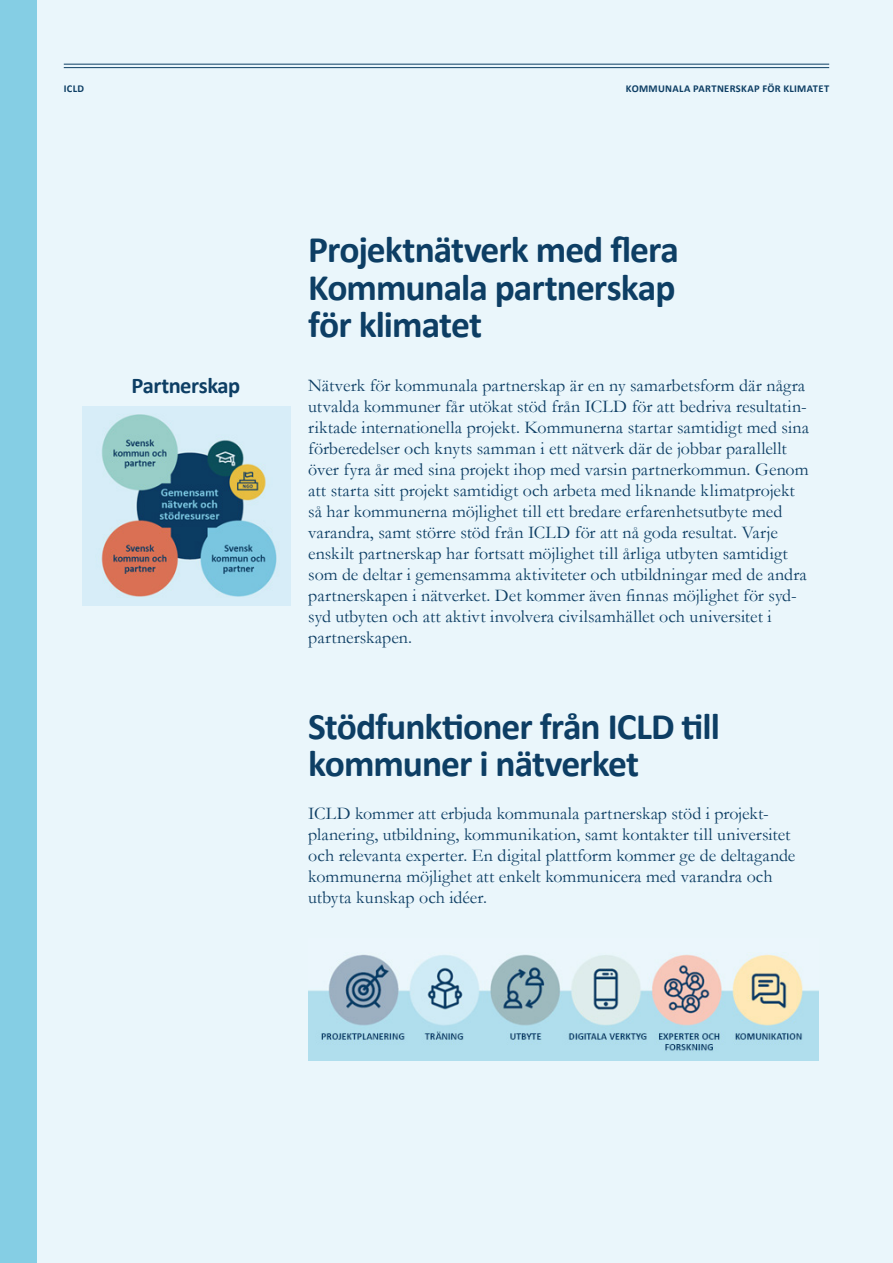
<style>
.page{position:relative;width:893px;height:1263px;background:#eaf6fb}
.page>*{position:absolute;margin:0;border:0;box-sizing:border-box;transform-origin:0 0}
.t1{font:700 37.5px/37.5px "Calibri";letter-spacing:-.025em;color:#0d3e64}
.t2{font:700 22.5px "Calibri";letter-spacing:-.025em;color:#0d3e64}
.t3{font:18px/21px "Garamond";color:#0d3e64}
.t4{font:700 10.5px "Calibri";letter-spacing:.03em;color:#0d3e64}
</style>
<div class="page">
<hr style="left:64px;top:67px;width:765px;height:1px;background:#0d3e64">
<hr style="left:64px;top:64px;width:765px;height:1px;background:#0d3e64">
<div style="left:0;top:0;width:36px;height:1263px;background:#85cee4"></div>
<img style="left:308px;top:954px;width:510px;height:106px">
<img style="left:83px;top:406px;width:208px;height:199px">
<p class="t4" style="left:64px;top:81px;width:22px">ICLD</p>
<p class="t4" style="left:626px;top:81px;width:205px">KOMMUNALA PARTNERSKAP FÖR KLIMATET</p>
<p class="t2" style="left:131px;top:370px;width:110px">Partnerskap</p>
<h1 class="t1" style="left:308px;top:231px;width:372px;text-align:justify">Projektnätverk med flera Kommunala partnerskap för klimatet</h1>
<p class="t3" style="left:308px;top:374px;width:502px">Nätverk för kommunala partnerskap är en ny samarbetsform där några utvalda kommuner får utökat stöd från ICLD för att bedriva resultatin&shy;riktade internationella projekt. Kommunerna startar samtidigt med sina förberedelser och knyts samman i ett nätverk där de jobbar parallellt över fyra år med sina projekt ihop med varsin partnerkommun. Genom att starta sitt projekt samtidigt och arbeta med liknande klimatprojekt så har kommunerna möjlighet till ett bredare erfarenhetsutbyte med varandra, samt större stöd från ICLD för att nå goda resultat. Varje enskilt partnerskap har fortsatt möjlighet till årliga utbyten samtidigt som de deltar i gemensamma aktiviteter och utbildningar med de andra partnerskapen i nätverket. Det kommer även finnas möjlighet för syd&shy;syd utbyten och att aktivt involvera civilsamhället och universitet i partnerskapen.</p>
<h1 class="t1" style="left:308px;top:707px;width:413px">Stödfunktioner från ICLD till kommuner i nätverket</h1>
<p class="t3" style="left:308px;top:802px;width:489px">ICLD kommer att erbjuda kommunala partnerskap stöd i projekt&shy;planering, utbildning, kommunikation, samt kontakter till universitet och relevanta experter. En digital plattform kommer ge de deltagande kommunerna möjlighet att enkelt kommunicera med varandra och utbyta kunskap och idéer.</p>
</div>
